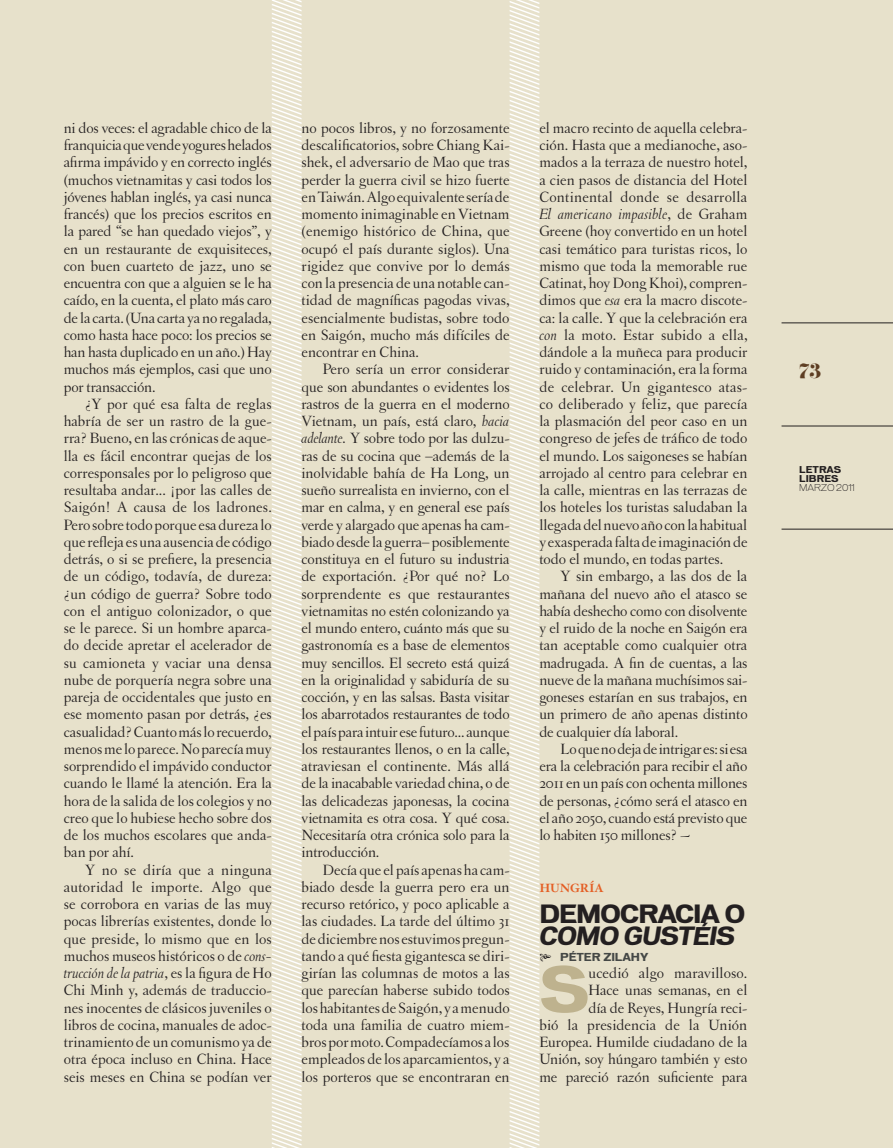
<style>
.page{position:relative;width:893px;height:1148px;background:#e7e1cb}
.page>*{position:absolute;margin:0;border:0;box-sizing:border-box;transform-origin:0 0}
.t1{font:700 60.6px "Vonnes";color:#beb28e}
.t2{font:700 24px/22.5px "Vonnes";letter-spacing:-.05em;color:#231f20}
.t3{font:18px "Eloquent JF";color:#5e3e23}
.t4{font:15.75px/17.2px "Letras Oldstyle";letter-spacing:-.005em;color:#231f20;text-align:justify}
.t5{font:700 12px "Hoefler Txt";letter-spacing:-.01em;color:#e45e24}
.t6{font:700 10.5px "Vonnes";letter-spacing:-.01em;color:#454846}
.t7{font:700 9px/9px "Vonnes";color:#231f20}
.t8{font:300 9px "Vonnes";color:#231f20}
.s1{font-style:italic}
.s2{font-style:italic;font-size:23.25px}
</style>
<div class="page">
<hr style="left:781px;top:426px;width:112px;height:1px;background:#231f20">
<hr style="left:781px;top:322px;width:112px;height:1px;background:#231f20">
<hr style="left:781px;top:529px;width:112px;height:1px;background:#231f20">
<svg style="left:272px;top:0;width:30px;height:1148px"></svg>
<svg style="left:510px;top:0;width:30px;height:1148px"></svg>
<p class="t4" style="left:64px;top:119px;width:210px">ni dos veces: el agradable chico de la franquicia que vende yogures helados afirma impávido y en correcto inglés (muchos vietnamitas y casi todos los jóvenes hablan inglés, ya casi nunca francés) que los precios escritos en la pared “se han quedado viejos”, y en un restaurante de exquisiteces, con buen cuarteto de jazz, uno se encuentra con que a alguien se le ha caído, en la cuenta, el plato más caro de la carta. (Una carta ya no regalada, como hasta hace poco: los precios se han hasta duplicado en un año.) Hay muchos más ejemplos, casi que uno por transacción.</p>
<p class="t4" style="left:64px;top:395px;width:210px;text-indent:21px">¿Y por qué esa falta de reglas habría de ser un rastro de la gue&shy;rra? Bueno, en las crónicas de aque&shy;lla es fácil encontrar quejas de los corresponsales por lo peligroso que resultaba andar... ¡por las calles de Saigón! A causa de los ladrones.<br>Pero sobre todo porque esa dureza lo que refleja es una ausencia de código detrás, o si se prefiere, la presencia de un código, todavía, de dureza: ¿un código de guerra? Sobre todo con el antiguo colonizador, o que se le parece. Si un hombre aparca&shy;do decide apretar el acelerador de su camioneta y vaciar una densa nube de porquería negra sobre una pareja de occidentales que justo en ese momento pasan por detrás, ¿es casualidad? Cuanto más lo recuerdo, menos me lo parece. No parecía muy sorprendido el impávido conductor cuando le llamé la atención. Era la hora de la salida de los colegios y no creo que lo hubiese hecho sobre dos de los muchos escolares que anda&shy;ban por ahí.</p>
<p class="t4" style="left:64px;top:861px;width:210px;text-indent:21px">Y no se diría que a ninguna autoridad le importe. Algo que se corrobora en varias de las muy pocas librerías existentes, donde lo que preside, lo mismo que en los muchos museos históricos o de <span class="s1">cons&shy;trucción de la patria</span>, es la figura de Ho Chi Minh y, además de traduccio&shy;nes inocentes de clásicos juveniles o libros de cocina, manuales de adoc&shy;trinamiento de un comunismo ya de otra época incluso en China. Hace seis meses en China se podían ver</p>
<p class="t4" style="left:302px;top:119px;width:210px">no pocos libros, y no forzosamente descalificatorios, sobre Chiang Kai&shy;shek, el adversario de Mao que tras perder la guerra civil se hizo fuerte en Taiwán. Algo equivalente sería de momento inimaginable en Vietnam (enemigo histórico de China, que ocupó el país durante siglos). Una rigidez que convive por lo demás con la presencia de una notable can&shy;tidad de magníficas pagodas vivas, esencialmente budistas, sobre todo en Saigón, mucho más difíciles de encontrar en China.</p>
<p class="t4" style="left:302px;top:361px;width:210px;text-indent:21px">Pero sería un error considerar que son abundantes o evidentes los rastros de la guerra en el moderno Vietnam, un país, está claro, <span class="s1">hacia adelante.</span> Y sobre todo por las dulzu&shy;ras de su cocina que –además de la inolvidable bahía de Ha Long, un sueño surrealista en invierno, con el mar en calma, y en general ese país verde y alargado que apenas ha cam&shy;biado desde la guerra– posiblemente constituya en el futuro su industria de exportación. ¿Por qué no? Lo sorprendente es que restaurantes vietnamitas no estén colonizando ya el mundo entero, cuánto más que su gastronomía es a base de elementos muy sencillos. El secreto está quizá en la originalidad y sabiduría de su cocción, y en las salsas. Basta visitar los abarrotados restaurantes de todo el país para intuir ese futuro... aunque los restaurantes llenos, o en la calle, atraviesan el continente. Más allá de la inacabable variedad china, o de las delicadezas japonesas, la cocina vietnamita es otra cosa. Y qué cosa.<br>Necesitaría otra crónica solo para la introducción.</p>
<p class="t4" style="left:302px;top:861px;width:210px;text-indent:21px">Decía que el país apenas ha cam&shy;biado desde la guerra pero era un recurso retórico, y poco aplicable a las ciudades. La tarde del último 31 de diciembre nos estuvimos pregun&shy;tando a qué fiesta gigantesca se diri&shy;girían las columnas de motos a las que parecían haberse subido todos los habitantes de Saigón, y a menudo toda una familia de cuatro miem&shy;bros por moto. Compadecíamos a los empleados de los aparcamientos, y a los porteros que se encontraran en</p>
<p class="t4" style="left:539px;top:119px;width:210px">el macro recinto de aquella celebra&shy;ción. Hasta que a medianoche, aso&shy;mados a la terraza de nuestro hotel, a cien pasos de distancia del Hotel Continental donde se desarrolla <span class="s1">El americano impasible</span>, de Graham Greene (hoy convertido en un hotel casi temático para turistas ricos, lo mismo que toda la memorable rue Catinat, hoy Dong Khoi), compren&shy;dimos que <span class="s1">esa</span> era la macro discote&shy;ca: la calle. Y que la celebración era <span class="s1">con</span> la moto. Estar subido a ella, dándole a la muñeca para producir ruido y contaminación, era la forma de celebrar. Un gigantesco atas&shy;co deliberado y feliz, que parecía la plasmación del peor caso en un congreso de jefes de tráfico de todo el mundo. Los saigoneses se habían arrojado al centro para celebrar en la calle, mientras en las terrazas de los hoteles los turistas saludaban la llegada del nuevo año con la habitual y exasperada falta de imaginación de todo el mundo, en todas partes.</p>
<p class="t4" style="left:539px;top:568px;width:210px;text-indent:21px">Y sin embargo, a las dos de la mañana del nuevo año el atasco se había deshecho como con disolvente y el ruido de la noche en Saigón era tan aceptable como cualquier otra madrugada. A fin de cuentas, a las nueve de la mañana muchísimos sai&shy;goneses estarían en sus trabajos, en un primero de año apenas distinto de cualquier día laboral.</p>
<p class="t4" style="left:539px;top:740px;width:210px;text-indent:21px">Lo que no deja de intrigar es: si esa era la celebración para recibir el año 2011 en un país con ochenta millones de personas, ¿cómo será el atasco en el año 2050, cuando está previsto que lo habiten 150 millones? ~</p>
<p class="t5" style="left:539px;top:880px;width:66px">HUNGRÍA</p>
<h2 class="t2" style="left:539px;top:903px;width:208px">DEMOCRACIA O<br><span class="s1">COMO GUST</span><span class="s2">É</span><span class="s1">IS</span></h2>
<p class="t6" style="left:560px;top:951px;width:90px">PÉTER ZILAHY</p>
<h1 class="t1" style="left:539px;top:953px;width:48px">S</h1>
<p class="t4" style="left:539px;top:964px;width:210px;text-align:right">ucedió algo maravilloso.<br>Hace unas semanas, en el<br>día de Reyes, Hungría reci-<br>bió la presidencia de la Unión<br>Europea. Humilde ciudadano de la<br>Unión, soy húngaro también y esto me pareció razón suficiente para</p>
<p class="t3" style="left:799px;top:359px;width:23px">73</p>
<p class="t7" style="left:799px;top:465px;width:44px">LETRAS<br>LIBRES</p>
<p class="t8" style="left:799px;top:482px;width:57px">MARZO 2011</p>
</div>
